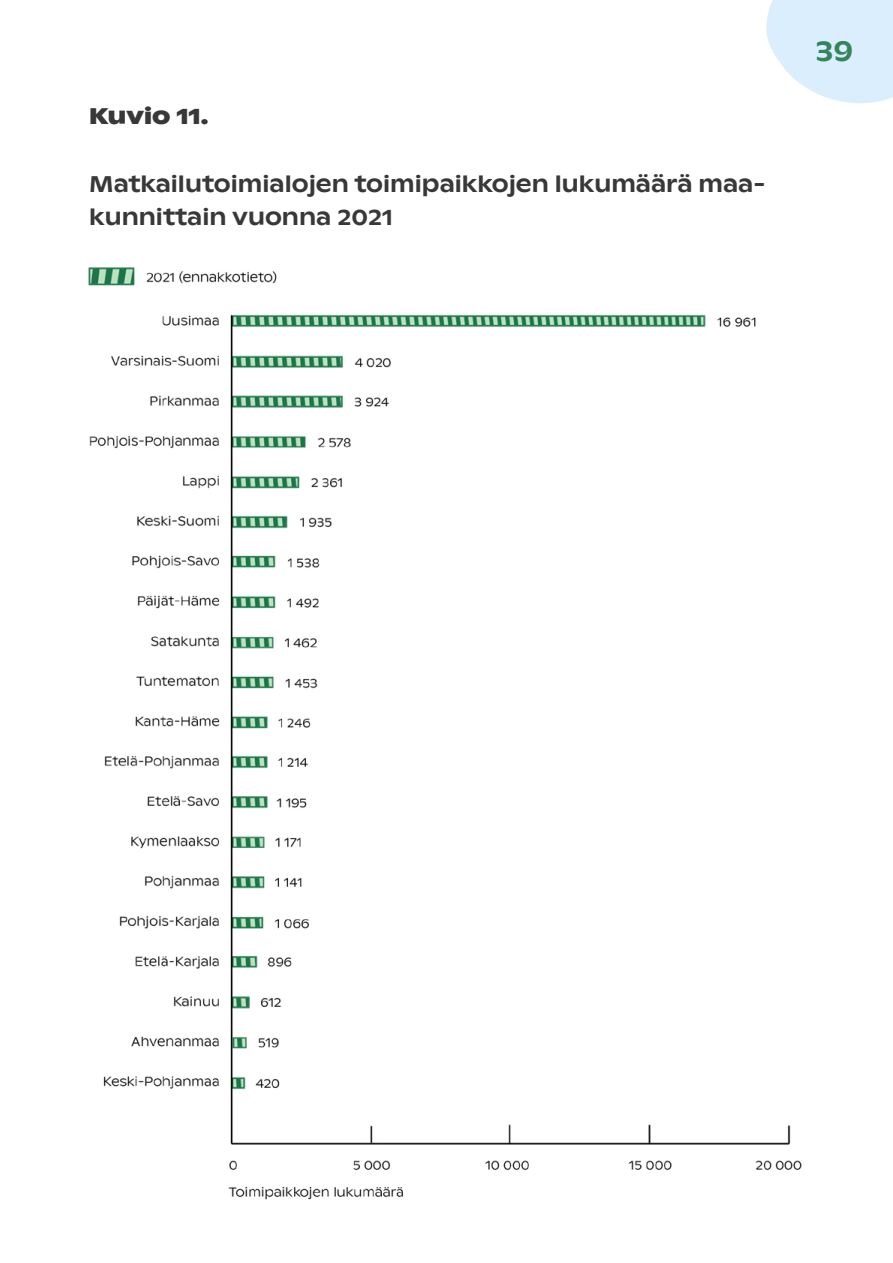
<style>
.page{position:relative;width:893px;height:1263px;background:#fff}
.page>*{position:absolute;margin:0;border:0;box-sizing:border-box;transform-origin:0 0}
.t1{font:500 28.5px "ABC Ginto Nord";color:#34845c}
.alaotsikko_H2{font:500 22.5px/33.8px "ABC Ginto Nord";color:#383838}
.Otsikko_taulukot_ja{font:700 22.5px "ABC Ginto Nord";color:#383838}
</style>
<div class="page">
<div style="left:767px;top:0;width:126px;height:19px;background:#dbeefe"></div>
<img style="left:88px;top:19px;width:805px;height:1181px">
<h1 class="Otsikko_taulukot_ja" style="left:89px;top:102px;width:121px">Kuvio 11.</h1>
<h2 class="alaotsikko_H2" style="left:89px;top:167px;width:678px">Matkailutoimialojen toimipaikkojen lukumäärä maa&shy;kunnittain vuonna 2021</h2>
<p class="t1" style="left:815px;top:33px;width:39px">39</p>
</div>
